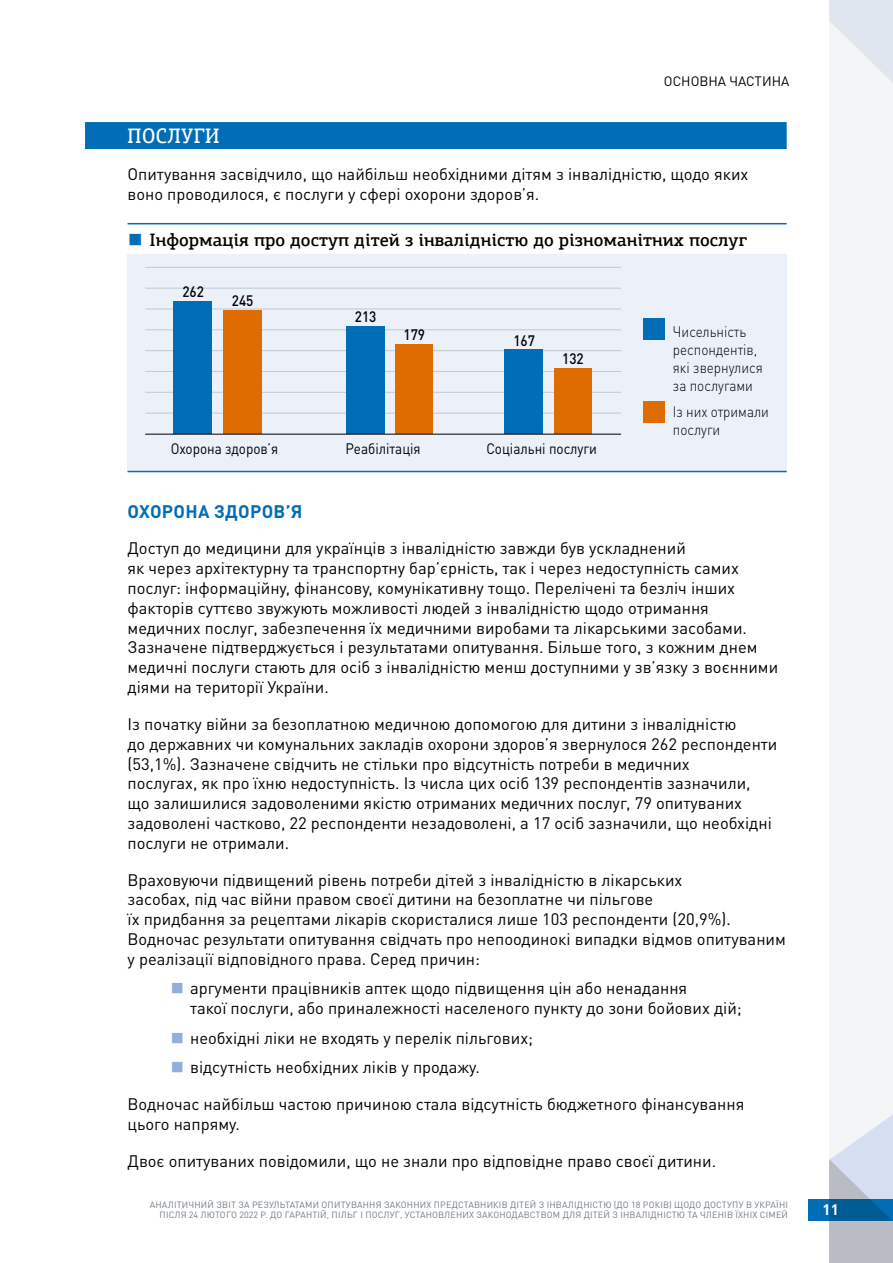
<style>
.page{position:relative;width:893px;height:1263px;background:#fff}
.page>*{position:absolute;margin:0;border:0;box-sizing:border-box;transform-origin:0 0}
.Title-02{font:500 21px "PF Agora Slab Pro";letter-spacing:.025em;color:#fff;scale:.9 1}
.Mal{font:500 18px "PF Agora Slab Pro";color:#000}
._0-Title-03{font:700 18px "DIN Pro";letter-spacing:.02em;color:#006db6}
.Main-0{font:16.5px/19.8px "DIN Pro";color:#000}
.Bullet-01{font:16.5px/19.8px "DIN Pro";color:#000}
.Legend{font:300 15px/18px "DIN Pro";color:#000;scale:.9 1}
.Legend-2{font:15px "DIN Pro";color:#000;scale:.9 1}
.Legend-3{font:500 15px "DIN Pro";color:#000;scale:.9 1}
.t1{font:700 15px "DIN Pro";color:#fff}
.t2{font:13.5px "DIN Pro";color:#000}
.t3{font:9px/10.8px "DIN Pro";letter-spacing:.02em;color:#717a83;text-align:right}
.s1{font-weight:900;color:#006db6}
.s2{font-family:"PF Agora Slab Pro";font-weight:900;color:#94aeda}
</style>
<div class="page">
<div style="left:829px;top:0;width:64px;height:1263px;background:#f3f5f6"></div>
<div style="left:808px;top:1199px;width:85px;height:21px;background:#006db6"></div>
<svg style="left:829px;top:1115px;width:64px;height:148px"></svg>
<svg style="left:829px;top:0;width:64px;height:83px"></svg>
<div style="left:85px;top:122px;width:702px;height:27px;background:#006db6"></div>
<div style="left:128px;top:254px;width:659px;height:217px;background:#ecf0f8"></div>
<hr style="left:128px;top:471px;width:659px;height:1px;background:#006db6">
<hr style="left:128px;top:223px;width:659px;height:1px;background:#006db6">
<hr style="left:145px;top:413px;width:476px;height:1px;background:#bfcad1">
<hr style="left:145px;top:371px;width:476px;height:1px;background:#bfcad1">
<hr style="left:145px;top:329px;width:476px;height:1px;background:#bfcad1">
<hr style="left:145px;top:267px;width:476px;height:1px;background:#bfcad1">
<hr style="left:145px;top:392px;width:476px;height:1px;background:#bfcad1">
<hr style="left:145px;top:350px;width:476px;height:1px;background:#bfcad1">
<hr style="left:145px;top:288px;width:476px;height:1px;background:#bfcad1">
<hr style="left:145px;top:309px;width:476px;height:1px;background:#bfcad1">
<div style="left:643px;top:319px;width:21px;height:21px;background:#006db6"></div>
<div style="left:643px;top:401px;width:21px;height:21px;background:#df6c00"></div>
<div style="left:174px;top:301px;width:38px;height:133px;background:#006db6"></div>
<div style="left:346px;top:326px;width:39px;height:108px;background:#006db6"></div>
<div style="left:504px;top:350px;width:39px;height:84px;background:#006db6"></div>
<div style="left:223px;top:310px;width:39px;height:124px;background:#df6c00"></div>
<div style="left:395px;top:344px;width:38px;height:90px;background:#df6c00"></div>
<div style="left:554px;top:368px;width:38px;height:66px;background:#df6c00"></div>
<hr style="left:145px;top:434px;width:476px;height:1px;background:#000">
<p class="t2" style="left:664px;top:71px;width:127px">ОСНОВНА ЧАСТИНА</p>
<p class="Title-02" style="left:128px;top:123px;width:103px">ПОСЛУГИ</p>
<p class="Main-0" style="left:128px;top:163px;width:622px">Опитування засвідчило, що найбільш необхідними дітям з інвалідністю, щодо яких воно проводилося, є послуги у сфері охорони здоров’я.</p>
<p class="Mal" style="left:128px;top:228px;width:621px"><span class="s1">■</span> Інформація про доступ дітей з інвалідністю до різноманітних послуг</p>
<p class="Legend-3" style="left:182px;top:280px;width:25px">262</p>
<p class="Legend-3" style="left:232px;top:289px;width:25px">245</p>
<p class="Legend-3" style="left:355px;top:304px;width:25px">213</p>
<p class="Legend-3" style="left:403px;top:322px;width:25px">179</p>
<p class="Legend-3" style="left:513px;top:328px;width:25px">167</p>
<p class="Legend-3" style="left:562px;top:347px;width:25px">132</p>
<p class="Legend-2" style="left:171px;top:436px;width:121px">Охорона здоров’я</p>
<p class="Legend-2" style="left:346px;top:436px;width:85px">Реабілітація</p>
<p class="Legend-2" style="left:486px;top:436px;width:124px">Соціальні послуги</p>
<p class="Legend" style="left:673px;top:321px;width:101px">Чисельність респондентів, які звернулися за послугами</p>
<p class="Legend" style="left:673px;top:402px;width:108px">Із них отримали послуги</p>
<p class="_0-Title-03" style="left:128px;top:496px;width:176px">ОХОРОНА ЗДОРОВ’Я</p>
<p class="Main-0" style="left:128px;top:537px;width:652px">Доступ до медицини для українців з інвалідністю завжди був ускладнений<br>як через архітектурну та транспортну бар’єрність, так і через недоступність самих послуг: інформаційну, фінансову, комунікативну тощо. Перелічені та безліч інших факторів суттєво звужують можливості людей з інвалідністю щодо отримання медичних послуг, забезпечення їх медичними виробами та лікарськими засобами.<br>Зазначене підтверджується і результатами опитування. Більше того, з кожним днем медичні послуги стають для осіб з інвалідністю менш доступними у зв’язку з воєнними діями на території України.</p>
<p class="Main-0" style="left:128px;top:712px;width:651px">Із початку війни за безоплатною медичною допомогою для дитини з інвалідністю<br>до державних чи комунальних закладів охорони здоров’я звернулося 262 респонденти (53,1%). Зазначене свідчить не стільки про відсутність потреби в медичних<br>послугах, як про їхню недоступність. Із числа цих осіб 139 респондентів зазначили,<br>що залишилися задоволеними якістю отриманих медичних послуг, 79 опитуваних задоволені частково, 22 респонденти незадоволені, а 17 осіб зазначили, що необхідні послуги не отримали.</p>
<p class="Main-0" style="left:128px;top:868px;width:660px">Враховуючи підвищений рівень потреби дітей з інвалідністю в лікарських<br>засобах, під час війни правом своєї дитини на безоплатне чи пільгове<br>їх придбання за рецептами лікарів скористалися лише 103 респонденти (20,9%).<br>Водночас результати опитування свідчать про непоодинокі випадки відмов опитуваним у реалізації відповідного права. Серед причин:</p>
<p class="Bullet-01" style="left:190px;top:977px;width:553px;text-indent:-20px"><span class="s2">■</span> аргументи працівників аптек щодо підвищення цін або ненадання<br>такої послуги, або приналежності населеного пункту до зони бойових дій;</p>
<p class="Bullet-01" style="left:170px;top:1026px;width:365px"><span class="s2">■</span> необхідні ліки не входять у перелік пільгових;</p>
<p class="Bullet-01" style="left:170px;top:1056px;width:311px"><span class="s2">■</span> відсутність необхідних ліків у продажу.</p>
<p class="Main-0" style="left:128px;top:1092px;width:618px">Водночас найбільш частою причиною стала відсутність бюджетного фінансування цього напряму.</p>
<p class="Main-0" style="left:128px;top:1149px;width:590px">Двоє опитуваних повідомили, що не знали про відповідне право своєї дитини.</p>
<p class="t3" style="left:150px;top:1198px;width:640px">АНАЛІТИЧНИЙ ЗВІТ ЗА РЕЗУЛЬТАТАМИ ОПИТУВАННЯ ЗАКОННИХ ПРЕДСТАВНИКІВ ДІТЕЙ З ІНВАЛІДНІСТЮ (ДО 18 РОКІВ) ЩОДО ДОСТУПУ В УКРАЇНІ<br>ПІСЛЯ 24 ЛЮТОГО 2022 Р. ДО ГАРАНТІЙ, ПІЛЬГ І ПОСЛУГ, УСТАНОВЛЕНИХ ЗАКОНОДАВСТВОМ ДЛЯ ДІТЕЙ З ІНВАЛІДНІСТЮ ТА ЧЛЕНІВ ЇХНІХ СІМЕЙ</p>
<p class="t1" style="left:823px;top:1197px;width:18px">11</p>
</div>
